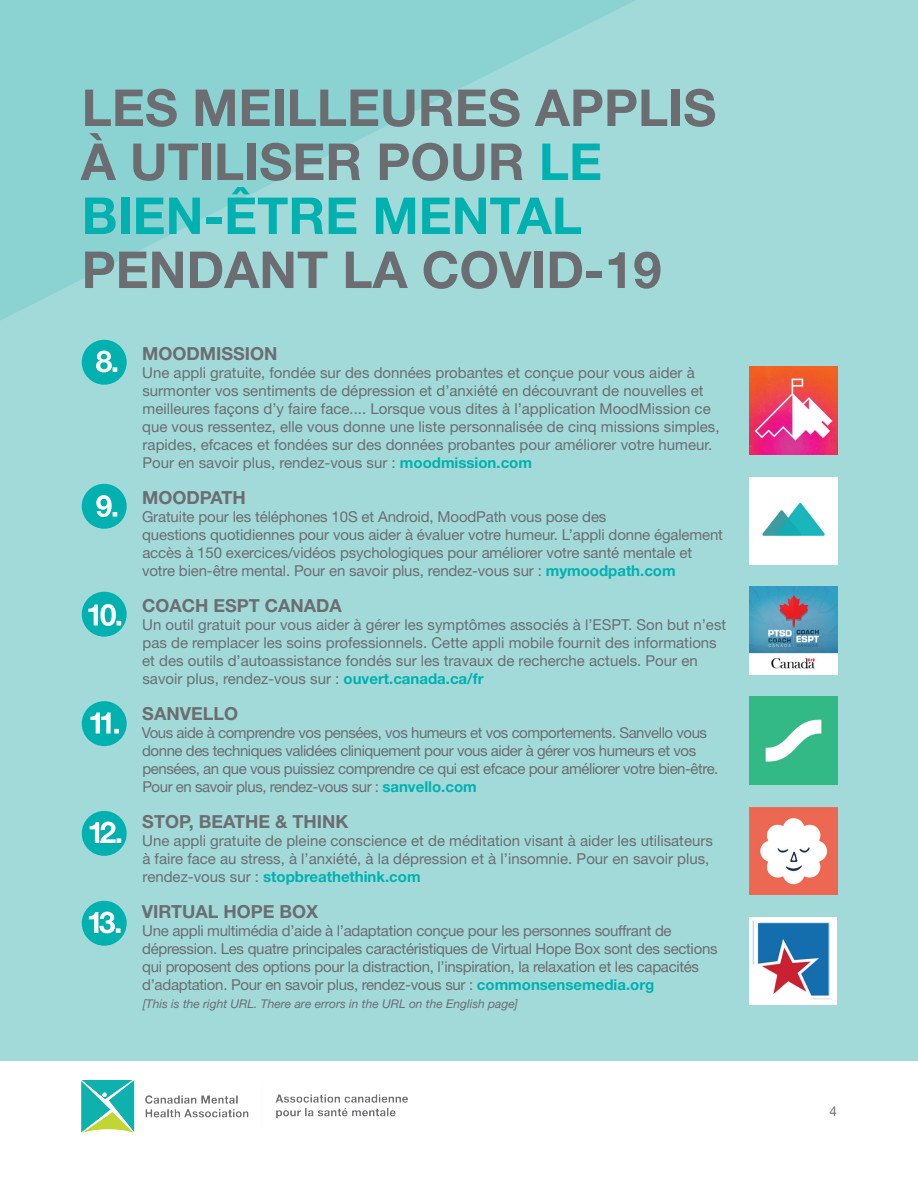
<style>
.page{position:relative;width:918px;height:1188px;background:#fff}
.page>*{position:absolute;margin:0;border:0;box-sizing:border-box;transform-origin:0 0}
.t1{font:700 51px/54px "Helvetica Neue LT Std";color:#6c6d70}
.t2{font:700 18px "Helvetica Neue LT Std";color:#6c6d70}
.t3{font:15px/18px "Helvetica Neue LT Std";letter-spacing:-.01em;color:#6c6d70}
.t4{font:15px/18px "Helvetica Neue LT Std";letter-spacing:-.03em;color:#6c6d70}
.t5{font:13.5px "Helvetica Neue LT Std";color:#6c6d70}
.t6{font:italic 12px "Helvetica Neue LT Std";color:#6c6d70}
.s1{color:#00b1b0}
.s2{font-weight:700;color:#00b1b0}
</style>
<div class="page">
<div style="left:0;top:0;width:918px;height:1060px;background:#a2dada"></div>
<img style="left:81px;top:1081px;width:327px;height:52px">
<svg style="left:0;top:0;width:635px;height:320px;fill:#8bd2d3"></svg>
<img style="left:749px;top:367px;width:88px;height:87px">
<img style="left:749px;top:697px;width:88px;height:87px">
<img style="left:749px;top:477px;width:88px;height:88px">
<img style="left:749px;top:807px;width:88px;height:88px">
<img style="left:749px;top:587px;width:88px;height:88px">
<img style="left:749px;top:917px;width:88px;height:88px">
<div style="left:82px;top:340px;width:45px;height:45px;background:#00b1b0;border-radius:50%"></div>
<svg style="left:96px;top:351px;width:21px;height:21px"></svg>
<div style="left:82px;top:484px;width:45px;height:45px;background:#00b1b0;border-radius:50%"></div>
<svg style="left:96px;top:495px;width:21px;height:22px"></svg>
<div style="left:82px;top:592px;width:45px;height:45px;background:#00b1b0;border-radius:50%"></div>
<svg style="left:88px;top:604px;width:33px;height:22px"></svg>
<div style="left:82px;top:701px;width:45px;height:45px;background:#00b1b0;border-radius:50%"></div>
<svg style="left:90px;top:712px;width:29px;height:22px"></svg>
<div style="left:82px;top:901px;width:45px;height:45px;background:#00b1b0;border-radius:50%"></div>
<svg style="left:89px;top:912px;width:32px;height:21px"></svg>
<div style="left:82px;top:811px;width:45px;height:45px;background:#00b1b0;border-radius:50%"></div>
<svg style="left:90px;top:822px;width:31px;height:21px"></svg>
<h1 class="t1" style="left:81px;top:80px;width:637px">LES MEILLEURES APPLIS<br>À UTILISER POUR <span class="s1">LE<br>BIEN-ÊTRE MENTAL</span></h1>
<h1 class="t1" style="left:82px;top:242px;width:581px">PENDANT LA COVID-19</h1>
<p class="t2" style="left:142px;top:342px;width:137px">MOODMISSION</p>
<p class="t3" style="left:142px;top:363px;width:579px">Une appli gratuite, fondée sur des données probantes et conçue pour vous aider à surmonter vos sentiments de dépression et d’anxiété en découvrant de nouvelles et meilleures façons d’y faire face.... Lorsque vous dites à l’application MoodMission ce que vous ressentez, elle vous donne une liste personnalisée de cinq missions simples, rapides, efcaces et fondées sur des données probantes pour améliorer votre humeur.<br>Pour en savoir plus, rendez-vous sur : <span class="s2">moodmission.com</span></p>
<p class="t2" style="left:142px;top:486px;width:105px">MOODPATH</p>
<p class="t3" style="left:142px;top:507px;width:582px">Gratuite pour les téléphones 10S et Android, MoodPath vous pose des<br>questions quotidiennes pour vous aider à évaluer votre humeur. L’appli donne également accès à 150 exercices/vidéos psychologiques pour améliorer votre santé mentale et votre bien-être mental. Pour en savoir plus, rendez-vous sur : <span class="s2">mymoodpath.com</span></p>
<p class="t2" style="left:142px;top:594px;width:201px">COACH ESPT CANADA</p>
<p class="t3" style="left:142px;top:615px;width:586px">Un outil gratuit pour vous aider à gérer les symptômes associés à l’ESPT. Son but n’est pas de remplacer les soins professionnels. Cette appli mobile fournit des informations et des outils d’autoassistance fondés sur les travaux de recherche actuels. Pour en savoir plus, rendez-vous sur : <span class="s2">ouvert.canada.ca/fr</span></p>
<p class="t2" style="left:142px;top:702px;width:97px">SANVELLO</p>
<p class="t4" style="left:142px;top:723px;width:578px">Vous aide à comprendre vos pensées, vos humeurs et vos comportements. Sanvello vous donne des techniques validées cliniquement pour vous aider à gérer vos humeurs et vos pensées, an que vous puissiez comprendre ce qui est efcace pour améliorer votre bien-être.<br>Pour en savoir plus, rendez-vous sur : <span class="s2">sanvello.com</span></p>
<p class="t2" style="left:142px;top:810px;width:208px">STOP, BEATHE &amp; THINK</p>
<p class="t3" style="left:142px;top:831px;width:572px">Une appli gratuite de pleine conscience et de méditation visant à aider les utilisateurs à faire face au stress, à l’anxiété, à la dépression et à l’insomnie. Pour en savoir plus, rendez-vous sur : <span class="s2">stopbreathethink.com</span></p>
<p class="t2" style="left:142px;top:900px;width:178px">VIRTUAL HOPE BOX</p>
<p class="t3" style="left:142px;top:921px;width:577px">Une appli multimédia d’aide à l’adaptation conçue pour les personnes souffrant de dépression. Les quatre principales caractéristiques de Virtual Hope Box sont des sections qui proposent des options pour la distraction, l’inspiration, la relaxation et les capacités d’adaptation. Pour en savoir plus, rendez-vous sur : <span class="s2">commonsensemedia.org</span></p>
<p class="t6" style="left:143px;top:997px;width:377px">[This is the right URL. There are errors in the URL on the English page]</p>
<p class="t5" style="left:829px;top:1103px;width:9px">4</p>
</div>
